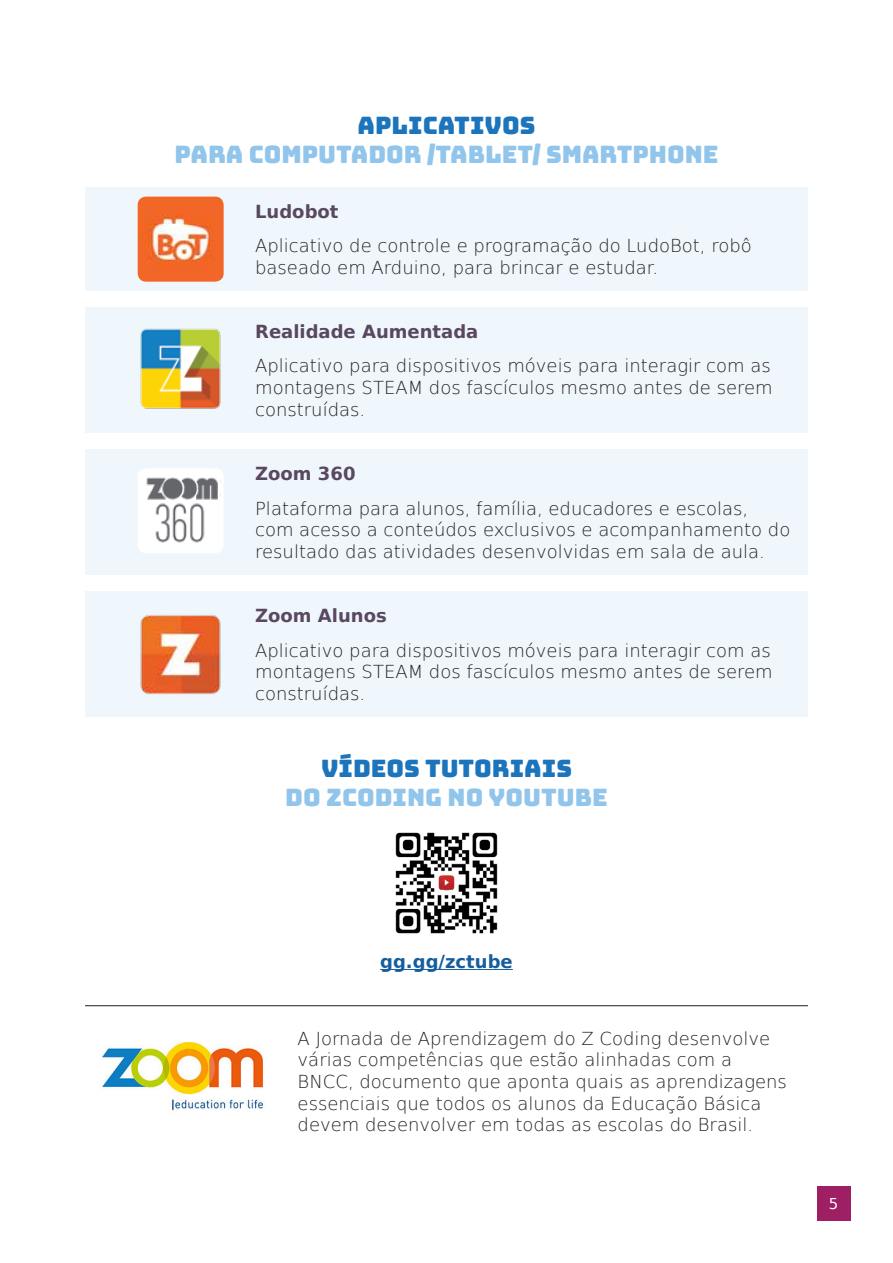
<style>
.page{position:relative;width:893px;height:1263px;background:#fff}
.page>*{position:absolute;margin:0;border:0;box-sizing:border-box;transform-origin:0 0}
.subtitulo2{font:24px "Bungee";color:#92c5eb}
.boxes{font:24px "Bungee";color:#1c75bc}
.texto_componente{font:200 18px/21.6px "DejaVu Sans";color:#231f20}
.componente{font:700 18px "DejaVu Sans";color:#594860}
.texto_componente-2{font:700 18px "DejaVu Sans";color:#175d9e}
.t1{font:15px "DejaVu Sans";color:#fff}
</style>
<div class="page">
<div style="left:817px;top:1186px;width:33px;height:34px;background:#9e1f63"></div>
<hr style="left:380px;top:969px;width:133px;height:1px;background:#175d9e">
<div style="left:85px;top:187px;width:723px;height:104px;background:#eff6fc"></div>
<img style="left:138px;top:197px;width:86px;height:85px">
<div style="left:85px;top:307px;width:723px;height:126px;background:#eff6fc"></div>
<img style="left:140px;top:328px;width:81px;height:81px">
<div style="left:85px;top:449px;width:723px;height:126px;background:#eff6fc"></div>
<div style="left:138px;top:468px;width:86px;height:85px;background:#fff;border-radius:9px"></div>
<img style="left:146px;top:477px;width:72px;height:23px">
<img style="left:152px;top:497px;width:57px;height:46px">
<div style="left:85px;top:591px;width:723px;height:126px;background:#eff6fc"></div>
<img style="left:140px;top:615px;width:81px;height:80px">
<img style="left:395px;top:832px;width:103px;height:102px">
<img style="left:101px;top:1042px;width:164px;height:69px">
<hr style="left:85px;top:1005px;width:723px;height:1px;background:#231f20">
<p class="boxes" style="left:358px;top:112px;width:179px">APLICATIVOS</p>
<p class="subtitulo2" style="left:174px;top:141px;width:546px">PARA COMPUTADOR /TABLET/ SMARTPHONE</p>
<p class="componente" style="left:255px;top:196px;width:85px">Ludobot</p>
<p class="texto_componente" style="left:255px;top:234px;width:498px">Aplicativo de controle e programação do LudoBot, robô baseado em Arduino, para brincar e estudar.</p>
<p class="componente" style="left:255px;top:317px;width:225px">Realidade Aumentada</p>
<p class="texto_componente" style="left:255px;top:354px;width:519px;text-align:justify">Aplicativo para dispositivos móveis para interagir com as montagens STEAM dos fascículos mesmo antes de serem construídas.</p>
<p class="componente" style="left:255px;top:459px;width:102px">Zoom 360</p>
<p class="texto_componente" style="left:255px;top:496px;width:537px">Plataforma para alunos, família, educadores e escolas, com acesso a conteúdos exclusivos e acompanhamento do resultado das atividades desenvolvidas em sala de aula.</p>
<p class="componente" style="left:255px;top:601px;width:133px">Zoom Alunos</p>
<p class="texto_componente" style="left:255px;top:638px;width:519px;text-align:justify">Aplicativo para dispositivos móveis para interagir com as montagens STEAM dos fascículos mesmo antes de serem construídas.</p>
<p class="boxes" style="left:321px;top:755px;width:252px">VÍDEOS TUTORIAIS</p>
<p class="subtitulo2" style="left:285px;top:783px;width:324px">DO ZCODING NO YOUTUBE</p>
<p class="texto_componente-2" style="left:380px;top:947px;width:134px">gg.gg/zctube</p>
<p class="texto_componente" style="left:298px;top:1026px;width:491px">A Jornada de Aprendizagem do Z Coding desenvolve várias competências que estão alinhadas com a BNCC, documento que aponta quais as aprendizagens essenciais que todos os alunos da Educação Básica devem desenvolver em todas as escolas do Brasil.</p>
<p class="t1" style="left:829px;top:1191px;width:11px">5</p>
</div>
